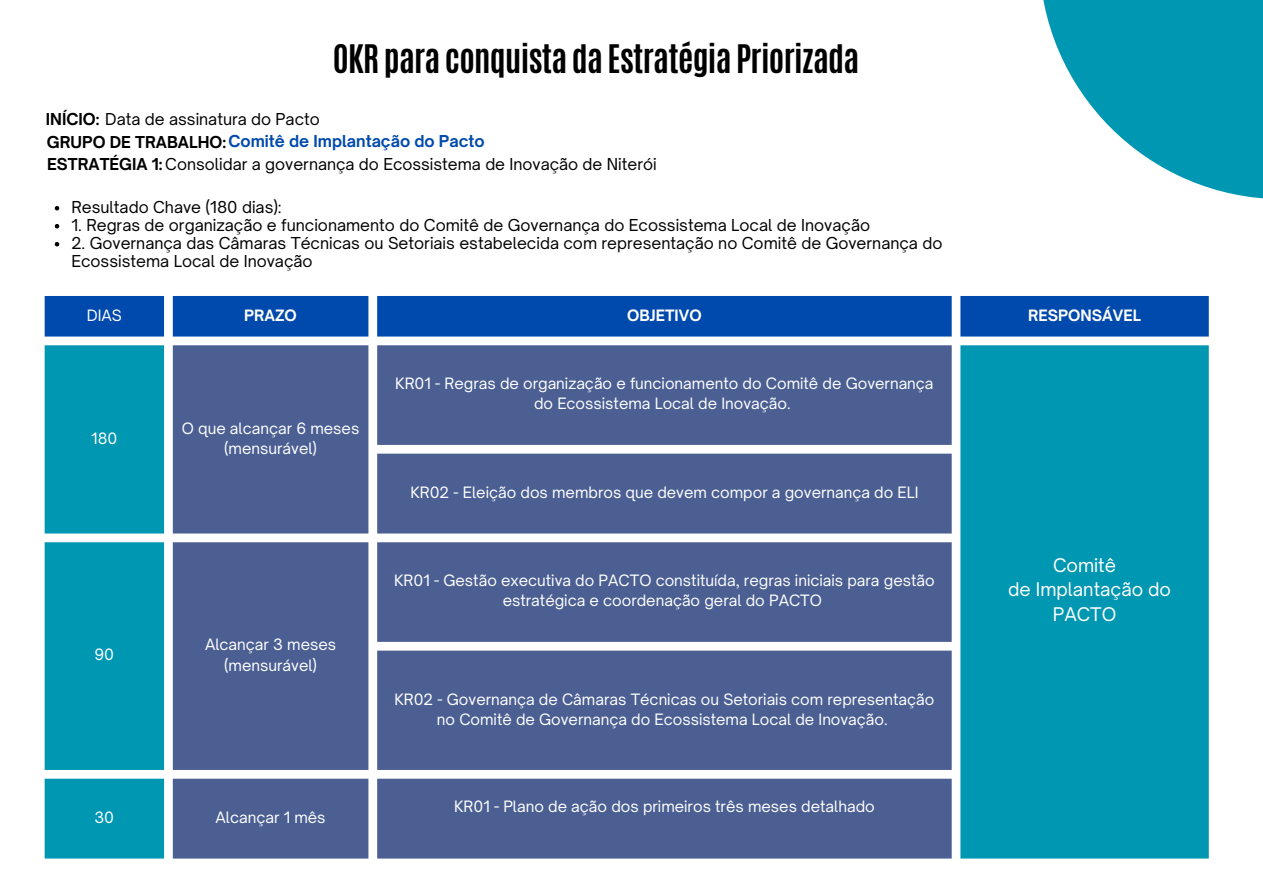
<style>
.page{position:relative;width:1263px;height:894px;background:#fff}
.page>*{position:absolute;margin:0;border:0;box-sizing:border-box;transform-origin:0 0}
.t1{font:700 32.85px "Antonio";letter-spacing:-.02em;color:#000}
.t2{font:18px/24.8px "Open Sauce One";color:#fff;text-align:center}
.t3{font:15.75px/18px "Open Sauce One";color:#000}
.t4{font:700 15.75px "Open Sauce One";color:#004aad}
.t5{font:15px/20.2px "Open Sauce One";color:#fff;text-align:center}
.t6{font:700 15px "Open Sauce One";color:#fff}
.s1{font-weight:700}
.s2{color:#000}
</style>
<div class="page">
<div style="left:45px;top:296px;width:1164px;height:40px;background:#004aad"></div>
<div style="left:45px;top:345px;width:1164px;height:513px;background:#0097b2"></div>
<svg style="left:173px;top:345px;width:779px;height:513px;background:#576a99"></svg>
<svg style="left:55px;top:206px;width:4px;height:4px"></svg>
<svg style="left:55px;top:224px;width:4px;height:4px"></svg>
<svg style="left:55px;top:242px;width:4px;height:4px"></svg>
<svg style="left:1043px;top:0;width:220px;height:199px;fill:#0097b2"></svg>
<p class="t1" style="left:333px;top:35px;width:528px">OKR para conquista da Estratégia Priorizada</p>
<p class="t3" style="left:46px;top:110px;width:275px"><span class="s1">INÍCIO:</span> Data de assinatura do Pacto</p>
<p class="t4" style="left:47px;top:131px;width:439px"><span class="s2">GRUPO DE TRABALHO:</span>Comitê de Implantação do Pacto</p>
<p class="t3" style="left:47px;top:155px;width:611px"><span class="s1">ESTRATÉGIA 1:</span> Consolidar a governança do Ecossistema de Inovação de Niterói</p>
<p class="t3" style="left:71px;top:198px;width:211px">Resultado Chave (180 dias):</p>
<p class="t3" style="left:71px;top:216px;width:800px">1. Regras de organização e funcionamento do Comitê de Governança do Ecossistema Local de Inovação</p>
<p class="t3" style="left:71px;top:233px;width:872px">2. Governança das Câmaras Técnicas ou Setoriais estabelecida com representação no Comitê de Governança do<br>Ecossistema Local de Inovação</p>
<p class="t5" style="left:87px;top:305px;width:37px">DIAS</p>
<p class="t6" style="left:244px;top:305px;width:54px">PRAZO</p>
<p class="t6" style="left:627px;top:305px;width:76px">OBJETIVO</p>
<p class="t6" style="left:1028px;top:305px;width:114px">RESPONSÁVEL</p>
<p class="t5" style="left:91px;top:428px;width:28px">180</p>
<p class="t5" style="left:182px;top:418px;width:179px">O que alcançar 6 meses (mensurável)</p>
<p class="t5" style="left:94px;top:644px;width:21px">90</p>
<p class="t5" style="left:205px;top:634px;width:133px">Alcançar 3 meses (mensurável)</p>
<p class="t5" style="left:94px;top:806px;width:21px">30</p>
<p class="t5" style="left:216px;top:806px;width:112px">Alcançar 1 mês</p>
<p class="t5" style="left:395px;top:373px;width:540px">KR01 - Regras de organização e funcionamento do Comitê de Governança do Ecossistema Local de Inovação.</p>
<p class="t5" style="left:410px;top:481px;width:510px">KR02 - Eleição dos membros que devem compor a governança do ELI</p>
<p class="t5" style="left:394px;top:570px;width:542px">KR01 - Gestão executiva do PACTO constituída, regras iniciais para gestão estratégica e coordenação geral do PACTO</p>
<p class="t5" style="left:394px;top:688px;width:542px">KR02 - Governança de Câmaras Técnicas ou Setoriais com representação no Comitê de Governança do Ecossistema Local de Inovação.</p>
<p class="t5" style="left:454px;top:796px;width:422px">KR01 - Plano de ação dos primeiros três meses detalhado</p>
<p class="t2" style="left:1053px;top:552px;width:64px">Comitê</p>
<p class="t2" style="left:1008px;top:577px;width:164px">de Implantação do<br>PACTO</p>
</div>
